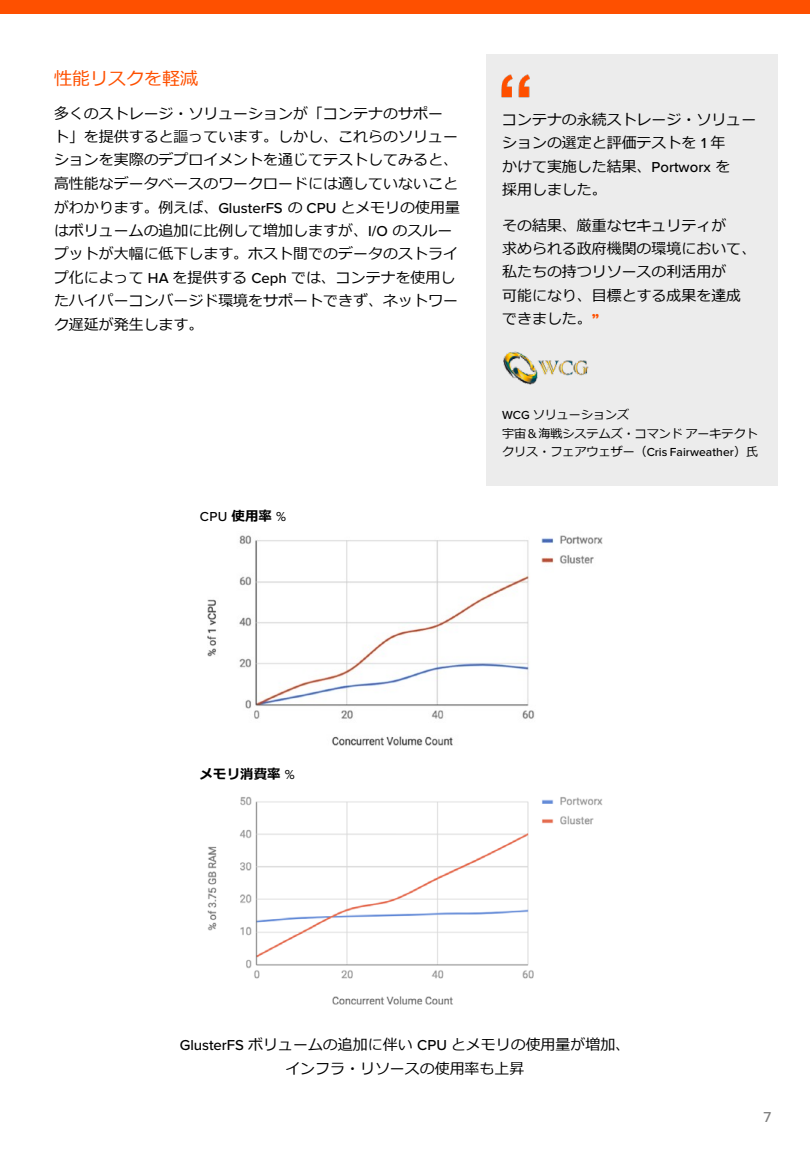
<style>
.page{position:relative;width:810px;height:1170px;background:#fff}
.page>*{position:absolute;margin:0;border:0;box-sizing:border-box;transform-origin:0 0}
.t1{font:18px "Meiryo";color:#fe5000}
.t2{font:15px/23.4px "Meiryo";color:#000}
.t3{font:500 15px "Proxima Nova";color:#7f7f7f}
.t4{font:500 13.5px "Proxima Nova";color:#000}
.t5{font:700 13.5px "Meiryo";color:#000}
.t6{font:12px "Meiryo";color:#000}
.t7{font:500 12px "Proxima Nova";letter-spacing:.005em;color:#000}
.s1{font-family:"Proxima Nova";font-weight:500}
.s2{font-family:"Proxima Nova Extrabld";color:#fe5000}
.s3{font-family:"Meiryo";font-weight:700}
.s4{font-family:"Meiryo";font-weight:400}
</style>
<div class="page">
<div style="left:0;top:0;width:810px;height:13px;background:#fe5000"></div>
<div style="left:486px;top:54px;width:292px;height:432px;background:#ececec"></div>
<img style="left:501px;top:74px;width:29px;height:24px">
<img style="left:503px;top:351px;width:86px;height:33px">
<img style="left:207px;top:535px;width:396px;height:210px">
<img style="left:208px;top:796px;width:394px;height:209px">
<p class="t1" style="left:54px;top:66px;width:145px">性能リスクを軽減</p>
<p class="t2" style="left:54px;top:102px;width:407px">多くのストレージ・ソリューションが「コンテナのサポート」を提供すると謳っています。しかし、これらのソリューションを実際のデプロイメントを通じてテストしてみると、高性能なデータベースのワークロードには適していないことがわかります。例えば、<span class="s1">GlusterFS</span> の <span class="s1">CPU</span> とメモリの使用量はボリュームの追加に比例して増加しますが、<span class="s1">I/O</span> のスループットが大幅に低下します。ホスト間でのデータのストライプ化によって <span class="s1">HA</span> を提供する <span class="s1">Ceph</span> では、コンテナを使用したハイパーコンバージド環境をサポートできず、ネットワーク遅延が発生します。</p>
<p class="t2" style="left:502px;top:108px;width:256px">コンテナの永続ストレージ・ソリューションの選定と評価テストを <span class="s1">1</span> 年<br>かけて実施した結果、<span class="s1">Portworx</span> を<br>採用しました。</p>
<p class="t2" style="left:502px;top:214px;width:256px">その結果、厳重なセキュリティが<br>求められる政府機関の環境において、私たちの持つリソースの利活用が<br>可能になり、目標とする成果を達成できました。<span class="s2">”</span></p>
<p class="t4" style="left:200px;top:509px;width:88px">CPU <span class="s3">使用率</span> %</p>
<p class="t5" style="left:200px;top:765px;width:96px">メモリ消費率 <span class="s1">%</span></p>
<p class="t6" style="left:502px;top:406px;width:129px"><span class="s1">WCG</span> ソリューションズ</p>
<p class="t6" style="left:502px;top:425px;width:257px">宇宙＆海戦システムズ・コマンドアーキテクト</p>
<p class="t7" style="left:502px;top:445px;width:257px"><span class="s4">クリス・フェアウェザー（</span>Cris Fairweather<span class="s4">）氏</span></p>
<p class="t2" style="left:180px;top:1034px;width:452px;text-align:center"><span class="s1">GlusterFS</span> ボリュームの追加に伴い <span class="s1">CPU</span> とメモリの使用量が増加、インフラ・リソースの使用率も上昇</p>
<p class="t3" style="left:764px;top:1109px;width:9px">7</p>
</div>
